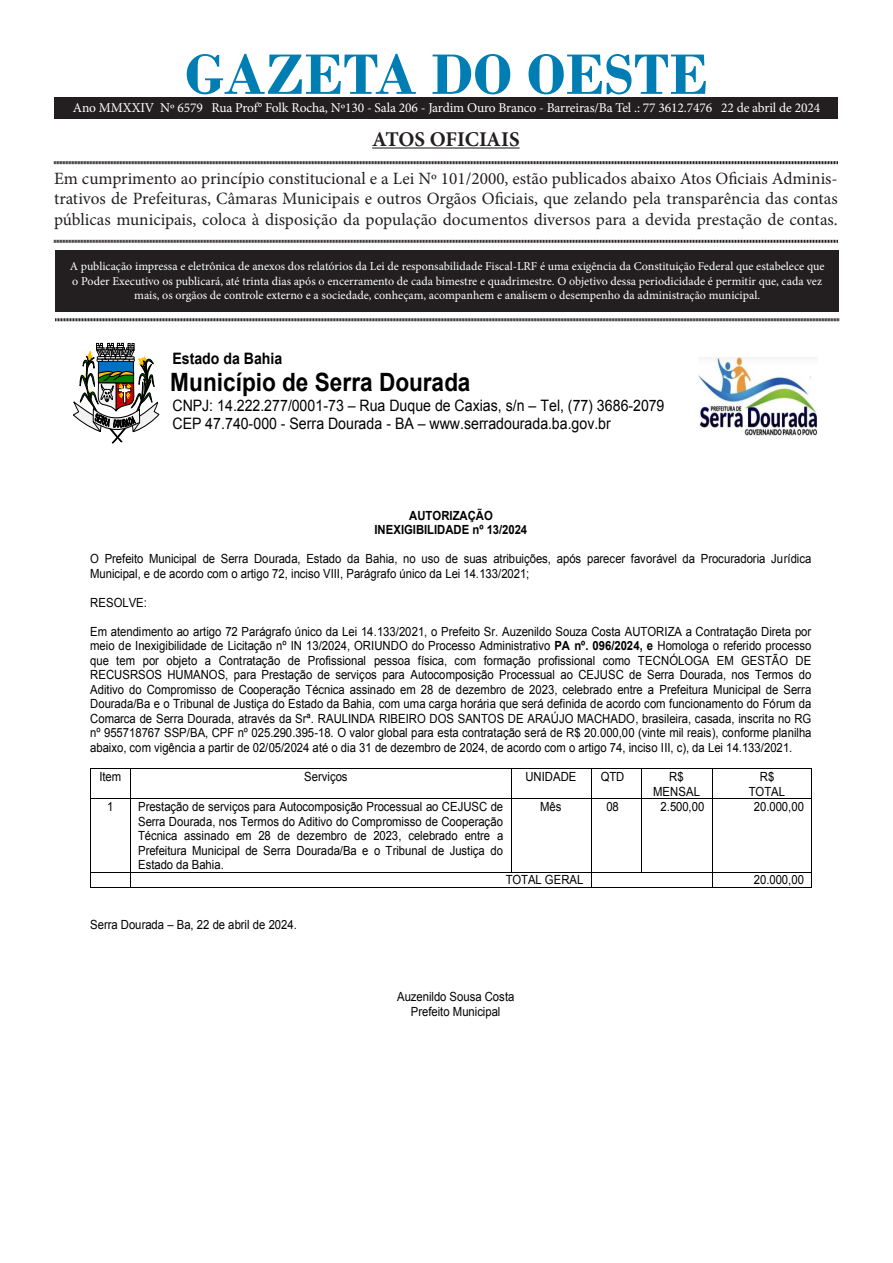
<style>
.page{position:relative;width:893px;height:1263px;background:#fff}
.page>*{position:absolute;margin:0;border:0;box-sizing:border-box;transform-origin:0 0}
.t1{font:700 60px "Bodoni";color:#007eb4}
.t2{font:700 25.2px "Arial";color:#000;scale:.9 1}
.t3{font:700 21px "Minion Pro";letter-spacing:-.005em;color:#231f20}
.t4{font:17.25px/20.7px "Minion Pro";color:#231f20;text-align:justify}
.t5{font:15.75px/18.3px "Arial";letter-spacing:.005em;color:#000;scale:.9 1}
.t6{font:700 15.75px "Arial";color:#000;scale:.9 1}
.t7{font:13.5px "Minion Pro";letter-spacing:-.01em;color:#fff}
.t8{font:12.6px/14.5px "Arial";letter-spacing:-.005em;color:#000;text-align:center;scale:.9 1}
.t9{font:700 12.6px/14.5px "Arial";color:#000;text-align:center;scale:.9 1}
.t10{font:12px/14.4px "Minion Pro";color:#fff;text-align:center}
.s1{font-weight:700}
</style>
<div class="page">
<div style="left:55px;top:250px;width:784px;height:61px;background:#231f20"></div>
<hr style="left:372px;top:147px;width:148px;height:2px;background:#231f20">
<svg style="left:54px;top:161px;width:784px;height:4px;background:#908e8e"></svg>
<svg style="left:54px;top:239px;width:784px;height:4px;background:#908e8e"></svg>
<svg style="left:55px;top:318px;width:784px;height:4px;background:#908e8e"></svg>
<div style="left:54px;top:98px;width:784px;height:20px;background:#231f20"></div>
<img style="left:699px;top:358px;width:118px;height:78px">
<svg style="left:73px;top:343px;width:86px;height:100px"></svg>
<hr style="left:91px;top:769px;width:39px;height:1px;background:#000">
<hr style="left:131px;top:769px;width:380px;height:1px;background:#000">
<hr style="left:511px;top:769px;width:80px;height:1px;background:#000">
<hr style="left:592px;top:769px;width:49px;height:1px;background:#000">
<hr style="left:642px;top:769px;width:70px;height:1px;background:#000">
<hr style="left:713px;top:769px;width:99px;height:1px;background:#000">
<svg style="left:90px;top:769px;width:1px;height:30px"></svg>
<hr style="left:91px;top:798px;width:39px;height:1px;background:#000">
<svg style="left:130px;top:769px;width:1px;height:30px"></svg>
<hr style="left:131px;top:798px;width:380px;height:1px;background:#000">
<svg style="left:511px;top:770px;width:1px;height:28px"></svg>
<hr style="left:511px;top:798px;width:80px;height:1px;background:#000">
<svg style="left:591px;top:769px;width:1px;height:30px"></svg>
<hr style="left:592px;top:798px;width:49px;height:1px;background:#000">
<svg style="left:641px;top:769px;width:1px;height:30px"></svg>
<hr style="left:642px;top:798px;width:70px;height:1px;background:#000">
<svg style="left:712px;top:769px;width:1px;height:30px"></svg>
<hr style="left:713px;top:798px;width:99px;height:1px;background:#000">
<hr style="left:90px;top:799px;width:1px;height:73px;background:#000">
<hr style="left:130px;top:799px;width:1px;height:73px;background:#000">
<hr style="left:511px;top:799px;width:1px;height:73px;background:#000">
<hr style="left:591px;top:799px;width:1px;height:73px;background:#000">
<hr style="left:641px;top:799px;width:1px;height:73px;background:#000">
<hr style="left:712px;top:799px;width:1px;height:73px;background:#000">
<hr style="left:812px;top:799px;width:1px;height:73px;background:#000">
<hr style="left:91px;top:872px;width:39px;height:1px;background:#000">
<hr style="left:131px;top:872px;width:380px;height:1px;background:#000">
<hr style="left:511px;top:872px;width:80px;height:1px;background:#000">
<hr style="left:592px;top:872px;width:49px;height:1px;background:#000">
<hr style="left:642px;top:872px;width:70px;height:1px;background:#000">
<hr style="left:713px;top:872px;width:99px;height:1px;background:#000">
<svg style="left:90px;top:872px;width:1px;height:16px"></svg>
<hr style="left:91px;top:887px;width:39px;height:1px;background:#000">
<svg style="left:130px;top:872px;width:1px;height:16px"></svg>
<hr style="left:131px;top:887px;width:460px;height:1px;background:#000">
<svg style="left:591px;top:872px;width:1px;height:16px"></svg>
<hr style="left:592px;top:887px;width:120px;height:1px;background:#000">
<svg style="left:712px;top:872px;width:1px;height:16px"></svg>
<hr style="left:713px;top:887px;width:99px;height:1px;background:#000">
<p class="t1" style="left:185px;top:39px;width:525px">GAZETA DO OESTE</p>
<p class="t3" style="left:372px;top:124px;width:149px">ATOS OFICIAIS</p>
<p class="t4" style="left:54px;top:168px;width:785px">Em cumprimento ao princípio constitucional e a Lei Nº 101/2000, estão publicados abaixo Atos Oficiais Adminis&shy;trativos de Prefeituras, Câmaras Municipais e outros Orgãos Oficiais, que zelando pela transparência das contas públicas municipais, coloca à disposição da população documentos diversos para a devida prestação de contas.</p>
<p class="t10" style="left:70px;top:259px;width:756px">A publicação impressa e eletrônica de anexos dos relatórios da Lei de responsabilidade Fiscal-LRF é uma exigência da Constituição Federal que estabelece que o Poder Executivo os publicará, até trinta dias após o encerramento de cada bimestre e quadrimestre. O objetivo dessa periodicidade é permitir que, cada vez mais, os orgãos de controle externo e a sociedade, conheçam, acompanhem e analisem o desempenho da administração municipal.</p>
<p class="t7" style="left:73px;top:98px;width:749px">Ano MMXXIV Nº 6579 Rua Prof° Folk Rocha, Nº130 - Sala 206 - Jardim Ouro Branco - Barreiras/Ba Tel .: 77 3612.7476 22 de abril de 2024</p>
<p class="t6" style="left:173px;top:348px;width:123px">Estado da Bahia</p>
<p class="t2" style="left:170px;top:365px;width:335px">Município de Serra Dourada</p>
<p class="t5" style="left:173px;top:396px;width:548px">CNPJ: 14.222.277/0001-73 – Rua Duque de Caxias, s/n – Tel, (77) 3686-2079<br>CEP 47.740-000 - Serra Dourada - BA – www.serradourada.ba.gov.br</p>
<p class="t9" style="left:374px;top:508px;width:171px">AUTORIZAÇÃO<br>INEXIGIBILIDADE nº 13/2024</p>
<p class="t8" style="left:90px;top:551px;width:803px;text-align:left">O Prefeito Municipal de Serra Dourada, Estado da Bahia, no uso de suas atribuições, após parecer favorável da Procuradoria Jurídica<br>Municipal, e de acordo com o artigo 72, inciso VIII, Parágrafo único da Lei 14.133/2021;</p>
<p class="t8" style="left:90px;top:595px;width:65px">RESOLVE:</p>
<p class="t8" style="left:90px;top:624px;width:803px;text-align:justify">Em atendimento ao artigo 72 Parágrafo único da Lei 14.133/2021, o Prefeito Sr. Auzenildo Souza Costa AUTORIZA a Contratação Direta por meio de Inexigibilidade de Licitação nº IN 13/2024, ORIUNDO do Processo Administrativo <span class="s1">PA nº. 096/2024, e</span> Homologa o referido processo que tem por objeto a Contratação de Profissional pessoa física, com formação profissional como TECNÓLOGA EM GESTÃO DE RECUSRSOS HUMANOS, para Prestação de serviços para Autocomposição Processual ao CEJUSC de Serra Dourada, nos Termos do Aditivo do Compromisso de Cooperação Técnica assinado em 28 de dezembro de 2023, celebrado entre a Prefeitura Municipal de Serra Dourada/Ba e o Tribunal de Justiça do Estado da Bahia, com uma carga horária que será definida de acordo com funcionamento do Fórum da Comarca de Serra Dourada, através da Srª. RAULINDA RIBEIRO DOS SANTOS DE ARAÚJO MACHADO, brasileira, casada, inscrita no RG nº 955718767 SSP/BA, CPF nº 025.290.395-18. O valor global para esta contratação será de R$ 20.000,00 (vinte mil reais), conforme planilha abaixo, com vigência a partir de 02/05/2024 até o dia 31 de dezembro de 2024, de acordo com o artigo 74, inciso III, c), da Lei 14.133/2021.</p>
<p class="t8" style="left:99px;top:770px;width:26px">Item</p>
<p class="t8" style="left:304px;top:770px;width:50px">Serviços</p>
<p class="t8" style="left:525px;top:770px;width:58px">UNIDADE</p>
<p class="t8" style="left:601px;top:770px;width:28px">QTD</p>
<p class="t8" style="left:653px;top:770px;width:53px">R$<br>MENSAL</p>
<p class="t8" style="left:749px;top:770px;width:42px">R$<br>TOTAL</p>
<p class="t8" style="left:107px;top:800px;width:8px">1</p>
<p class="t8" style="left:138px;top:800px;width:407px;text-align:justify">Prestação de serviços para Autocomposição Processual ao CEJUSC de Serra Dourada, nos Termos do Aditivo do Compromisso de Cooperação Técnica assinado em 28 de dezembro de 2023, celebrado entre a Prefeitura Municipal de Serra Dourada/Ba e o Tribunal de Justiça do Estado da Bahia.</p>
<p class="t8" style="left:540px;top:800px;width:25px">Mês</p>
<p class="t8" style="left:606px;top:800px;width:15px">08</p>
<p class="t8" style="left:661px;top:800px;width:50px">2.500,00</p>
<p class="t8" style="left:754px;top:800px;width:57px">20.000,00</p>
<p class="t8" style="left:506px;top:873px;width:88px">TOTAL GERAL</p>
<p class="t8" style="left:754px;top:873px;width:57px">20.000,00</p>
<p class="t8" style="left:90px;top:917px;width:231px">Serra Dourada – Ba, 22 de abril de 2024.</p>
<p class="t8" style="left:397px;top:990px;width:132px">Auzenildo Sousa Costa<br>Prefeito Municipal</p>
</div>
